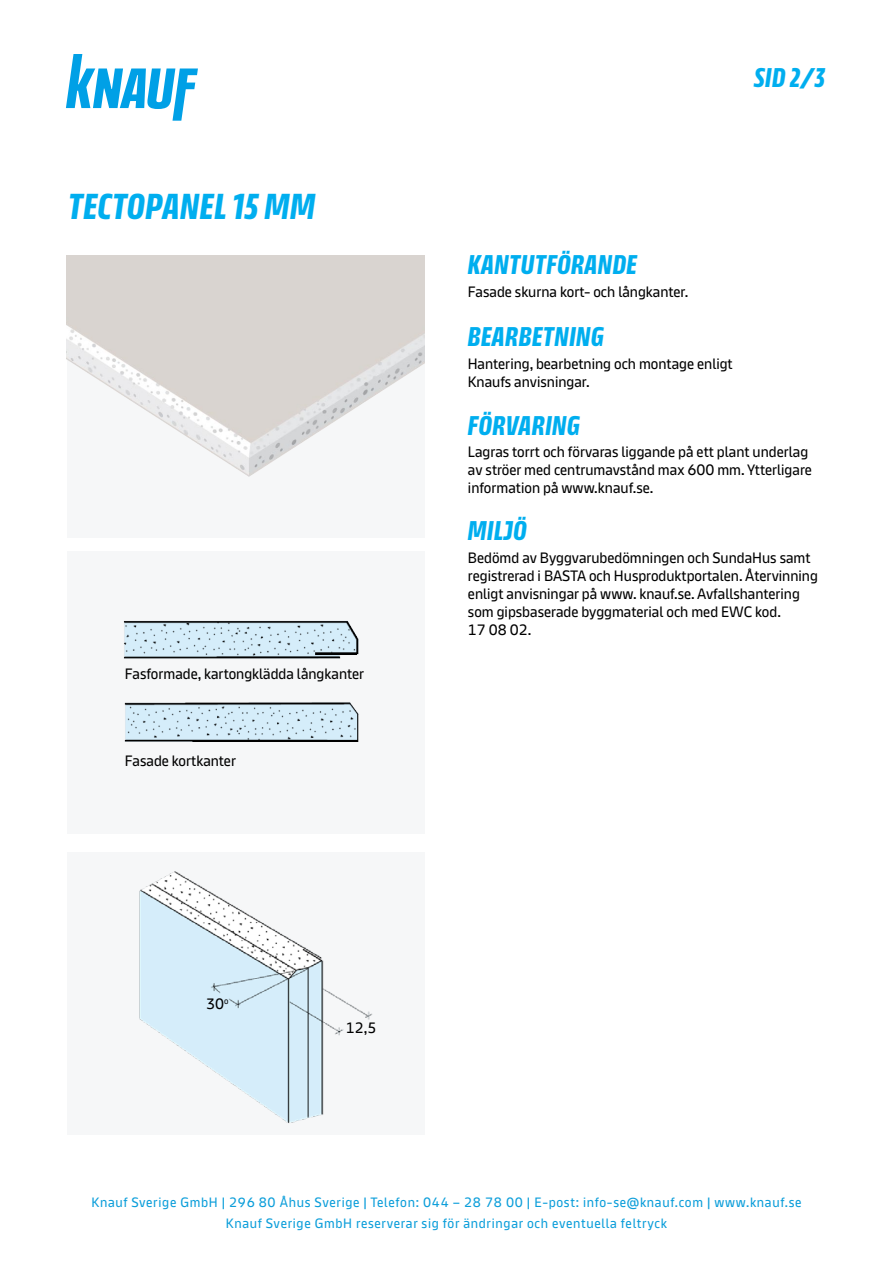
<style>
.page{position:relative;width:893px;height:1263px;background:#fff}
.page>*{position:absolute;margin:0;border:0;box-sizing:border-box;transform-origin:0 0}
.t1{font:700 36px "Knauf Head";letter-spacing:.025em;color:#00aeef}
.t2{font:700 27px "Knauf Head";letter-spacing:.025em;color:#00aeef}
.t3{font:15px/18px "Knauf";color:#000}
.t4{font:13.5px "Knauf";letter-spacing:.05em;color:#0c9eda}
</style>
<div class="page">
<div style="left:67px;top:551px;width:357px;height:282px;background:#f6f7f8"></div>
<div style="left:67px;top:852px;width:357px;height:282px;background:#f6f7f8"></div>
<svg style="left:66px;top:54px;width:132px;height:67px"></svg>
<div style="left:67px;top:255px;width:357px;height:282px;background:#f6f7f8"></div>
<img style="left:67px;top:255px;width:357px;height:222px">
<img style="left:123px;top:621px;width:236px;height:38px">
<img style="left:124px;top:702px;width:235px;height:40px">
<img style="left:139px;top:871px;width:233px;height:252px">
<p class="t1" style="left:68px;top:188px;width:249px">TECTOPANEL 15 MM</p>
<p class="t3" style="left:125px;top:664px;width:241px">Fasformade, kartongklädda långkanter</p>
<p class="t3" style="left:125px;top:751px;width:113px">Fasade kortkanter</p>
<p class="t2" style="left:754px;top:64px;width:72px">SID 2/3</p>
<p class="t2" style="left:468px;top:251px;width:170px">KANTUTFÖRANDE</p>
<p class="t3" style="left:468px;top:282px;width:222px">Fasade skurna kort- och långkanter.</p>
<p class="t2" style="left:468px;top:323px;width:137px">BEARBETNING</p>
<p class="t3" style="left:468px;top:354px;width:267px">Hantering, bearbetning och montage enligt<br>Knaufs anvisningar.</p>
<p class="t2" style="left:468px;top:411px;width:113px">FÖRVARING</p>
<p class="t3" style="left:468px;top:443px;width:345px">Lagras torrt och förvaras liggande på ett plant underlag av ströer med centrumavstånd max 600 mm. Ytterligare information på www.knauf.se.</p>
<p class="t2" style="left:468px;top:516px;width:60px">MILJÖ</p>
<p class="t3" style="left:468px;top:548px;width:351px">Bedömd av Byggvarubedömningen och SundaHus samt registrerad i BASTA och Husproduktportalen. Återvinning enligt anvisningar på www. knauf.se. Avfallshantering som gipsbaserade byggmaterial och med EWC kod.</p>
<p class="t3" style="left:468px;top:620px;width:65px">17 08 02.</p>
<p class="t3" style="left:206px;top:994px;width:24px">30<sup>o</sup></p>
<p class="t3" style="left:346px;top:1019px;width:32px">12,5</p>
<p class="t4" style="left:91px;top:1195px;width:711px">Knauf Sverige GmbH | 296 80 Åhus Sverige | Telefon: 044 – 28 78 00 | E-post: info-se@knauf.com | www.knauf.se</p>
<p class="t4" style="left:226px;top:1216px;width:443px">Knauf Sverige GmbH reserverar sig för ändringar och eventuella feltryck</p>
</div>
